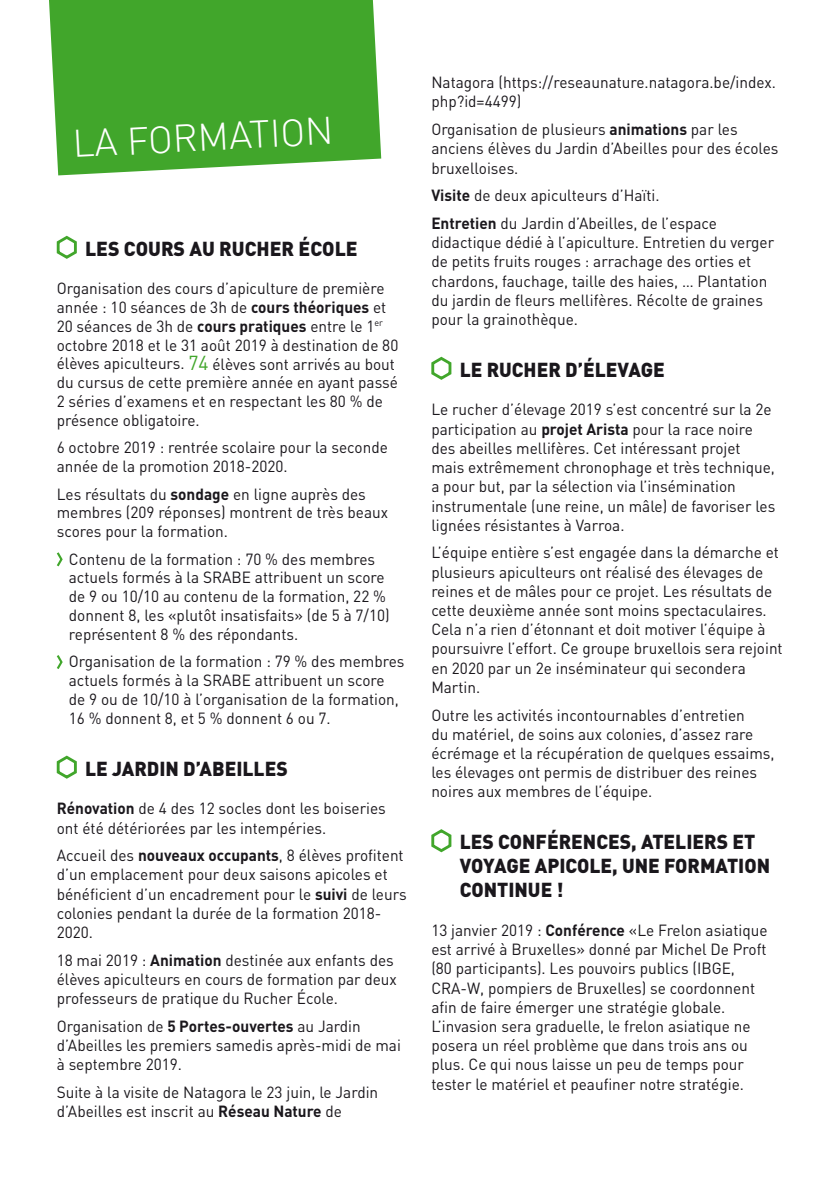
<style>
.page{position:relative;width:840px;height:1191px;background:#fff}
.page>*{position:absolute;margin:0;border:0;box-sizing:border-box;transform-origin:0 0}
.t1{font:38px "DIN Light Alternate";color:#fff}
.t2{font:900 20px/24px "DIN";color:#1a171c;scale:.96 1}
.t3{font:900 20px "DIN";color:#1a171c}
.t4{font:16px/19.2px "DIN";color:#1a171c;scale:.96 1}
.s1{font-weight:700}
.s2{font-size:20px;color:#41a62b}
</style>
<div class="page">
<svg style="left:56px;top:235px;width:21px;height:24px"></svg>
<svg style="left:56px;top:552px;width:7px;height:15px"></svg>
<svg style="left:56px;top:655px;width:7px;height:14px"></svg>
<svg style="left:56px;top:755px;width:21px;height:24px"></svg>
<svg style="left:431px;top:356px;width:21px;height:24px"></svg>
<svg style="left:431px;top:829px;width:21px;height:24px"></svg>
<svg style="left:49px;top:0;width:332px;height:175px;background:#4eac39"></svg>
<h1 class="t1" style="left:71px;top:120px;width:262px;rotate:-3deg">La formation</h1>
<p class="t3" style="left:77px;top:235px;width:282px">LES COURS AU RUCHER ÉCOLE</p>
<p class="t4" style="left:57px;top:279px;width:357px">Organisation des cours d’apiculture de première année : 10 séances de 3h de <span class="s1">cours théoriques</span> et 20 séances de 3h de <span class="s1">cours pratiques</span> entre le 1<sup>er </sup>octobre 2018 et le 31 août 2019 à destination de 80 élèves apiculteurs. <span class="s2">74</span> élèves sont arrivés au bout du cursus de cette première année en ayant passé 2 séries d’examens et en respectant les 80 % de présence obligatoire.</p>
<p class="t4" style="left:57px;top:438px;width:346px">6 octobre 2019 : rentrée scolaire pour la seconde année de la promotion 2018-2020.</p>
<p class="t4" style="left:57px;top:484px;width:346px">Les résultats du <span class="s1">sondage</span> en ligne auprès des membres (209 réponses) montrent de très beaux scores pour la formation.</p>
<p class="t4" style="left:69px;top:549px;width:335px">Contenu de la formation : 70 % des membres actuels formés à la SRABE attribuent un score de 9 ou 10/10 au contenu de la formation, 22 % donnent 8, les «plutôt insatisfaits» (de 5 à 7/10) représentent 8 % des répondants.</p>
<p class="t4" style="left:69px;top:652px;width:351px">Organisation de la formation : 79 % des membres actuels formés à la SRABE attribuent un score de 9 ou de 10/10 à l’organisation de la formation, 16 % donnent 8, et 5 % donnent 6 ou 7.</p>
<p class="t2" style="left:77px;top:755px;width:221px">LE JARDIN D’ABEILLES</p>
<p class="t4" style="left:57px;top:798px;width:344px"><span class="s1">Rénovation</span> de 4 des 12 socles dont les boiseries ont été détériorées par les intempéries.</p>
<p class="t4" style="left:57px;top:845px;width:366px">Accueil des <span class="s1">nouveaux occupants</span>, 8 élèves profitent d’un emplacement pour deux saisons apicoles et bénéficient d’un encadrement pour le <span class="s1">suivi</span> de leurs colonies pendant la durée de la formation 2018- 2020.</p>
<p class="t4" style="left:57px;top:950px;width:355px">18 mai 2019 : <span class="s1">Animation</span> destinée aux enfants des élèves apiculteurs en cours de formation par deux professeurs de pratique du Rucher École.</p>
<p class="t4" style="left:57px;top:1016px;width:360px">Organisation de <span class="s1">5 Portes-ouvertes</span> au Jardin d’Abeilles les premiers samedis après-midi de mai à septembre 2019.</p>
<p class="t4" style="left:57px;top:1082px;width:336px">Suite à la visite de Natagora le 23 juin, le Jardin d’Abeilles est inscrit au <span class="s1">Réseau Nature</span> de</p>
<p class="t4" style="left:431px;top:73px;width:360px">Natagora (https://reseaunature.natagora.be/index. php?id=4499)</p>
<p class="t4" style="left:431px;top:119px;width:363px">Organisation de plusieurs <span class="s1">animations</span> par les anciens élèves du Jardin d’Abeilles pour des écoles bruxelloises.</p>
<p class="t4" style="left:431px;top:181px;width:299px;line-height:27.8px"><span class="s1">Visite</span> de deux apiculteurs d’Haïti.<br><span class="s1">Entretien</span> du Jardin d’Abeilles, de l’espace</p>
<p class="t4" style="left:431px;top:232px;width:358px">didactique dédié à l’apiculture. Entretien du verger de petits fruits rouges : arrachage des orties et chardons, fauchage, taille des haies, … Plantation du jardin de fleurs mellifères. Récolte de graines pour la grainothèque.</p>
<p class="t2" style="left:451px;top:357px;width:224px">LE RUCHER D’ÉLEVAGE</p>
<p class="t4" style="left:431px;top:400px;width:359px">Le rucher d’élevage 2019 s’est concentré sur la 2e participation au <span class="s1">projet Arista</span> pour la race noire des abeilles mellifères. Cet intéressant projet mais extrêmement chronophage et très technique, a pour but, par la sélection via l’insémination instrumentale (une reine, un mâle) de favoriser les lignées résistantes à Varroa.</p>
<p class="t4" style="left:431px;top:543px;width:367px">L’équipe entière s’est engagée dans la démarche et plusieurs apiculteurs ont réalisé des élevages de reines et de mâles pour ce projet. Les résultats de cette deuxième année sont moins spectaculaires.<br>Cela n’a rien d’étonnant et doit motiver l’équipe à poursuivre l’effort. Ce groupe bruxellois sera rejoint en 2020 par un 2e inséminateur qui secondera Martin.</p>
<p class="t4" style="left:431px;top:705px;width:359px">Outre les activités incontournables d’entretien<br>du matériel, de soins aux colonies, d’assez rare écrémage et la récupération de quelques essaims, les élevages ont permis de distribuer des reines noires aux membres de l’équipe.</p>
<p class="t2" style="left:459px;top:829px;width:325px;text-indent:-8px">LES CONFÉRENCES, ATELIERS ET<br>VOYAGE APICOLE, UNE FORMATION<br>CONTINUE !</p>
<p class="t4" style="left:431px;top:920px;width:351px">13 janvier 2019 : <span class="s1">Conférence</span> «Le Frelon asiatique est arrivé à Bruxelles» donné par Michel De Proft (80 participants). Les pouvoirs publics (IBGE, CRA-W, pompiers de Bruxelles) se coordonnent afin de faire émerger une stratégie globale.<br>L’invasion sera graduelle, le frelon asiatique ne posera un réel problème que dans trois ans ou plus. Ce qui nous laisse un peu de temps pour tester le matériel et peaufiner notre stratégie.</p>
</div>
